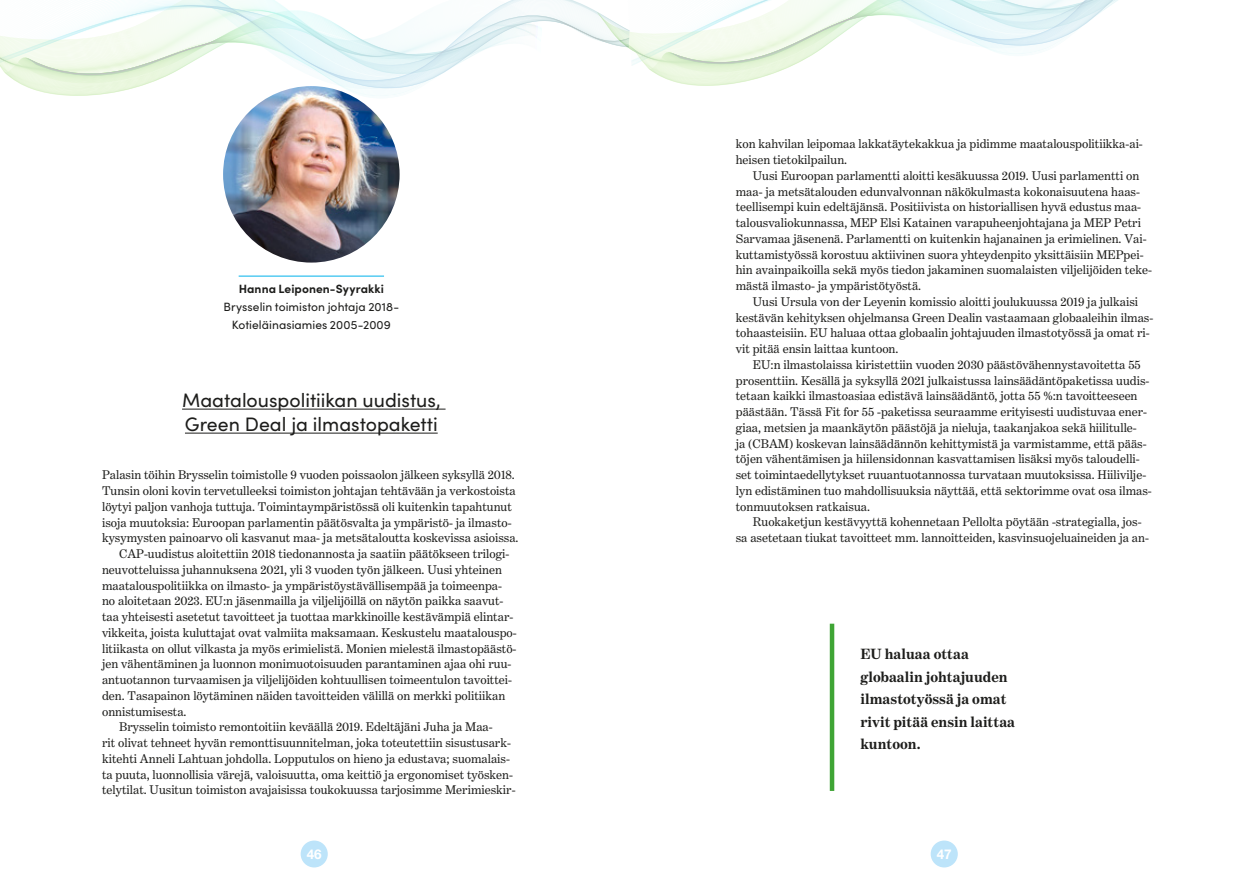
<style>
.page{position:relative;width:1259px;height:893px;background:#fff}
.page>*{position:absolute;margin:0;border:0;box-sizing:border-box;transform-origin:0 0}
.t1{font:19.5px/24px "Sofia Pro";color:#1d1d1b}
.t2{font:700 15px/22.5px "Benton Modern Text Two";color:#1d1d1b}
.t3{font:700 13.5px "Helvetica Neue LT Std";color:#fff}
.t4{font:12.75px/15.8px "Benton Modern Text Two";color:#1d1d1b}
.t5{font:12px/18px "Sofia Pro";letter-spacing:.005em;color:#1d1d1b;text-align:center}
.t6{font:700 12px "Sofia Pro";letter-spacing:.005em;color:#1d1d1b}
</style>
<div class="page">
<svg style="left:0;top:0;width:1118px;height:98px"></svg>
<div style="left:301px;top:840px;width:27px;height:27px;background:#bde4fa;border-radius:50%"></div>
<div style="left:930px;top:840px;width:27px;height:27px;background:#bde4fa;border-radius:50%"></div>
<img style="left:223px;top:86px;width:176px;height:177px;border-radius:88px">
<hr style="left:239px;top:276px;width:145px;height:1px;background:#00b1eb">
<hr style="left:182px;top:409px;width:263px;height:1px;background:#1d1d1b">
<hr style="left:185px;top:433px;width:253px;height:1px;background:#1d1d1b">
<hr style="left:830px;top:624px;width:4px;height:167px;background:#3fa535">
<p class="t6" style="left:239px;top:280px;width:147px">Hanna Leiponen-Syyrakki</p>
<p class="t5" style="left:223px;top:298px;width:177px">Brysselin toimiston johtaja 2018-<br>Kotieläinasiamies 2005-2009</p>
<h1 class="t1" style="left:182px;top:387px;width:260px">Maatalouspolitiikan uudistus,<br>Green Deal ja ilmastopaketti</h1>
<p class="t4" style="left:102px;top:467px;width:414px">Palasin töihin Brysselin toimistolle 9 vuoden poissaolon jälkeen syksyllä 2018.</p>
<p class="t4" style="left:102px;top:483px;width:415px">Tunsin oloni kovin tervetulleeksi toimiston johtajan tehtävään ja verkostoista</p>
<p class="t4" style="left:102px;top:499px;width:411px">löytyi paljon vanhoja tuttuja. Toimintaympäristössä oli kuitenkin tapahtunut</p>
<p class="t4" style="left:102px;top:514px;width:411px">isoja muutoksia: Euroopan parlamentin päätösvalta ja ympäristö- ja ilmasto-</p>
<p class="t4" style="left:102px;top:530px;width:418px">kysymysten painoarvo oli kasvanut maa- ja metsätaloutta koskevissa asioissa.</p>
<p class="t4" style="left:119px;top:546px;width:392px">CAP-uudistus aloitettiin 2018 tiedonannosta ja saatiin päätökseen trilogi-</p>
<p class="t4" style="left:102px;top:561px;width:401px">neuvotteluissa juhannuksena 2021, yli 3 vuoden työn jälkeen. Uusi yhteinen</p>
<p class="t4" style="left:102px;top:577px;width:401px">maatalouspolitiikka on ilmasto- ja ympäristöystävällisempää ja toimeenpa-</p>
<p class="t4" style="left:102px;top:593px;width:403px">no aloitetaan 2023. EU:n jäsenmailla ja viljelijöillä on näytön paikka saavut-</p>
<p class="t4" style="left:102px;top:609px;width:413px">taa yhteisesti asetetut tavoitteet ja tuottaa markkinoille kestävämpiä elintar-</p>
<p class="t4" style="left:102px;top:624px;width:416px">vikkeita, joista kuluttajat ovat valmiita maksamaan. Keskustelu maatalouspo-</p>
<p class="t4" style="left:102px;top:640px;width:416px">litiikasta on ollut vilkasta ja myös erimielistä. Monien mielestä ilmastopäästö-</p>
<p class="t4" style="left:102px;top:656px;width:411px">jen vähentäminen ja luonnon monimuotoisuuden parantaminen ajaa ohi ruu-</p>
<p class="t4" style="left:102px;top:672px;width:411px">antuotannon turvaamisen ja viljelijöiden kohtuullisen toimeentulon tavoittei-</p>
<p class="t4" style="left:102px;top:687px;width:405px">den. Tasapainon löytäminen näiden tavoitteiden välillä on merkki politiikan</p>
<p class="t4" style="left:102px;top:703px;width:86px">onnistumisesta.</p>
<p class="t4" style="left:119px;top:719px;width:375px">Brysselin toimisto remontoitiin keväällä 2019. Edeltäjäni Juha ja Maa-</p>
<p class="t4" style="left:102px;top:735px;width:410px">rit olivat tehneet hyvän remonttisuunnitelman, joka toteutettiin sisustusark-</p>
<p class="t4" style="left:102px;top:750px;width:409px">kitehti Anneli Lahtuan johdolla. Lopputulos on hieno ja edustava; suomalais-</p>
<p class="t4" style="left:102px;top:766px;width:412px">ta puuta, luonnollisia värejä, valoisuutta, oma keittiö ja ergonomiset työsken-</p>
<p class="t4" style="left:102px;top:782px;width:415px">telytilat. Uusitun toimiston avajaisissa toukokuussa tarjosimme Merimieskir-</p>
<p class="t4" style="left:736px;top:136px;width:408px">kon kahvilan leipomaa lakkatäytekakkua ja pidimme maatalouspolitiikka-ai&shy;heisen tietokilpailun.</p>
<p class="t4" style="left:736px;top:168px;width:417px;text-indent:17px">Uusi Euroopan parlamentti aloitti kesäkuussa 2019. Uusi parlamentti on maa- ja metsätalouden edunvalvonnan näkökulmasta kokonaisuutena haas&shy;teellisempi kuin edeltäjänsä. Positiivista on historiallisen hyvä edustus maa&shy;talousvaliokunnassa, MEP Elsi Katainen varapuheenjohtajana ja MEP Petri Sarvamaa jäsenenä. Parlamentti on kuitenkin hajanainen ja erimielinen. Vai&shy;kuttamistyössä korostuu aktiivinen suora yhteydenpito yksittäisiin MEPpei&shy;hin avainpaikoilla sekä myös tiedon jakaminen suomalaisten viljelijöiden teke&shy;mästä ilmasto- ja ympäristötyöstä.</p>
<p class="t4" style="left:736px;top:294px;width:419px;text-indent:17px">Uusi Ursula von der Leyenin komissio aloitti joulukuussa 2019 ja julkaisi kestävän kehityksen ohjelmansa Green Dealin vastaamaan globaaleihin ilmas&shy;tohaasteisiin. EU haluaa ottaa globaalin johtajuuden ilmastotyössä ja omat ri&shy;vit pitää ensin laittaa kuntoon.</p>
<p class="t4" style="left:736px;top:357px;width:417px;text-indent:17px">EU:n ilmastolaissa kiristettiin vuoden 2030 päästövähennystavoitetta 55 prosenttiin. Kesällä ja syksyllä 2021 julkaistussa lainsäädäntöpaketissa uudis&shy;tetaan kaikki ilmastoasiaa edistävä lainsäädäntö, jotta 55 %:n tavoitteeseen päästään. Tässä Fit for 55 -paketissa seuraamme erityisesti uudistuvaa ener&shy;giaa, metsien ja maankäytön päästöjä ja nieluja, taakanjakoa sekä hiilitulle-<br>ja (CBAM) koskevan lainsäädännön kehittymistä ja varmistamme, että pääs&shy;töjen vähentämisen ja hiilensidonnan kasvattamisen lisäksi myös taloudelli&shy;set toimintaedellytykset ruuantuotannossa turvataan muutoksissa. Hiilivilje&shy;lyn edistäminen tuo mahdollisuuksia näyttää, että sektorimme ovat osa ilmas&shy;tonmuutoksen ratkaisua.</p>
<p class="t4" style="left:736px;top:514px;width:414px;text-indent:17px">Ruokaketjun kestävyyttä kohennetaan Pellolta pöytään -strategialla, jos&shy;sa asetetaan tiukat tavoitteet mm. lannoitteiden, kasvinsuojeluaineiden ja an-</p>
<p class="t2" style="left:860px;top:643px;width:156px">EU haluaa ottaa globaalin johtajuuden ilmastotyössä ja omat rivit pitää ensin laittaa kuntoon.</p>
<p class="t3" style="left:307px;top:846px;width:17px">46</p>
<p class="t3" style="left:936px;top:846px;width:17px">47</p>
</div>
